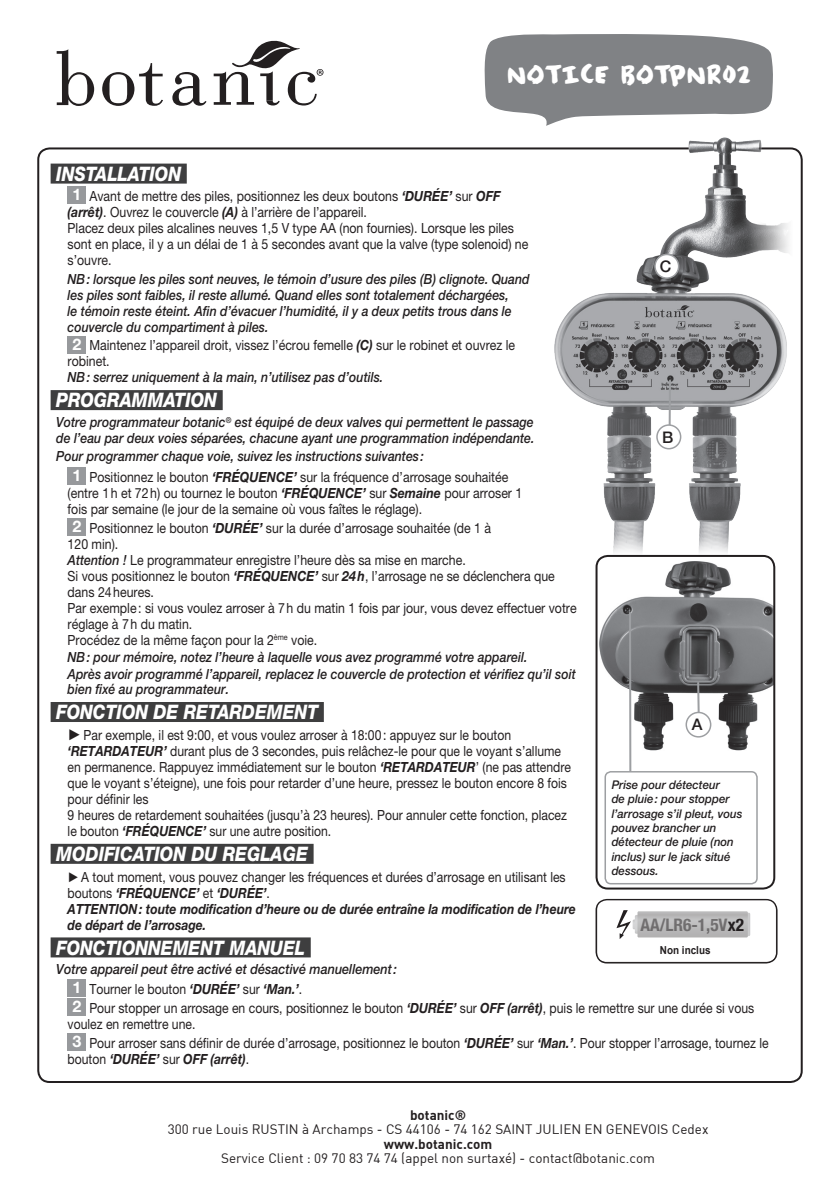
<style>
.page{position:relative;width:840px;height:1191px;background:#fff}
.page>*{position:absolute;margin:0;border:0;box-sizing:border-box;transform-origin:0 0}
.TITRE{font:27.6px "New Housepaint";color:#fff;scale:1.09 1}
.Intertitres{font:italic 800 20px "Helvetica Neue LT Pro";color:#fff;scale:.86 1}
.t1{font:700 condensed 17.4px "Helvetica Neue LT Pro";color:rgb(35 31 32/.5)}
.t2{font:700 16px "Helvetica Neue LT Pro";color:#fff}
.t3{font:500 16px "Helvetica Neue LT Pro";color:#231f20}
.texte_principal{font:14px/16px "Helvetica Neue LT Pro";color:#231f20;scale:.88 1}
.texte_principal-2{font:14px/16px "Helvetica Neue LT Pro";color:#231f20;scale:.87 1}
.Intro{font:italic 500 14px/16px "Helvetica Neue LT Pro";color:#231f20;scale:.88 1}
.texte_principal-3{font:italic 500 14px/16px "Helvetica Neue LT Pro";color:#231f20;scale:.88 1}
.texte_principal-4{font:italic 700 14px/16px "Helvetica Neue LT Pro";color:#231f20;scale:.87 1}
.Intro-2{font:italic 500 14px "Helvetica Neue LT Pro";color:#231f20;scale:.9 1}
.t4{font:13.4px/14.2px "DIN";color:#231f20;text-align:center}
.t5{font:italic 500 12px/14.4px "Helvetica Neue LT Pro";color:#231f20;scale:.95 1}
.t6{font:700 11px "Arial";color:#231f20;scale:.9 1}
.s1{font-weight:700;font-style:italic}
.s2{font-weight:500;font-style:italic}
.s3{font-family:"Arial";font-size:15.6px}
.s4{font-family:"Arial";font-weight:400;font-style:normal}
.s5{font-weight:400;font-style:normal}
.s6{color:#231f20}
.s7{font-family:"DIN Bold"}
</style>
<div class="page">
<svg style="left:57px;top:49px;width:37px;height:56px"></svg>
<svg style="left:102px;top:63px;width:61px;height:42px"></svg>
<svg style="left:172px;top:72px;width:34px;height:33px"></svg>
<svg style="left:213px;top:41px;width:110px;height:64px"></svg>
<div style="left:51px;top:164px;width:136px;height:20px;background:#3e3e3f"></div>
<div style="left:51px;top:390px;width:171px;height:20px;background:#3e3e3f"></div>
<div style="left:51px;top:702px;width:272px;height:20px;background:#3e3e3f"></div>
<div style="left:51px;top:844px;width:262px;height:20px;background:#3e3e3f"></div>
<div style="left:51px;top:937px;width:259px;height:20px;background:#3e3e3f"></div>
<div style="left:68px;top:186px;width:18px;height:17px;background:#97999c"></div>
<div style="left:68px;top:336px;width:18px;height:17px;background:#97999c"></div>
<div style="left:68px;top:467px;width:18px;height:17px;background:#97999c"></div>
<div style="left:68px;top:518px;width:18px;height:17px;background:#97999c"></div>
<div style="left:68px;top:979px;width:18px;height:18px;background:#97999c"></div>
<div style="left:68px;top:998px;width:18px;height:17px;background:#97999c"></div>
<div style="left:68px;top:1033px;width:18px;height:17px;background:#97999c"></div>
<svg style="left:484px;top:34px;width:288px;height:92px;background:#939497"></svg>
<img style="left:598px;top:556px;width:175px;height:199px">
<div style="left:595px;top:555px;width:179px;height:334px;border:2px solid #231f20;border-radius:11px"></div>
<svg style="left:695px;top:681px;width:5px;height:30px"></svg>
<div style="left:686px;top:712px;width:24px;height:25px;background:#fff;border-radius:50%"></div>
<div style="left:685px;top:711px;width:26px;height:26px;border:2px solid #9d9fa2;border-radius:50%"></div>
<hr style="left:628px;top:613px;width:3px;height:175px;background:#9d9fa2">
<div style="left:605px;top:771px;width:151px;height:112px;background:#fff;border-radius:6px"></div>
<div style="left:604px;top:771px;width:153px;height:113px;border:2px solid #9d9fa2;border-radius:6px"></div>
<img style="left:552px;top:124px;width:242px;height:431px">
<div style="left:654px;top:254px;width:24px;height:24px;background:#fff;border-radius:50%"></div>
<div style="left:654px;top:254px;width:25px;height:25px;border:2px solid #9d9fa2;border-radius:50%"></div>
<hr style="left:668px;top:380px;width:2px;height:49px;background:#9d9fa2">
<div style="left:656px;top:425px;width:24px;height:24px;background:#fff;border-radius:50%"></div>
<div style="left:656px;top:424px;width:25px;height:25px;border:2px solid #9d9fa2;border-radius:50%"></div>
<svg style="left:597px;top:899px;width:179px;height:63px"></svg>
<div style="left:595px;top:899px;width:182px;height:64px;border:1px solid #231f20;border-radius:11px"></div>
<p class="TITRE" style="left:506px;top:54px;width:225px">NOTICE BOTPNR02</p>
<p class="Intertitres" style="left:56px;top:162px;width:146px">INSTALLATION</p>
<p class="t2" style="left:72px;top:184px;width:10px">1</p>
<p class="texte_principal" style="left:68px;top:187px;width:525px;text-indent:22px">Avant de mettre des piles, positionnez les deux boutons <span class="s1">‘DURÉE’</span> sur <span class="s1">OFF (arrêt)</span>. Ouvrez le couvercle <span class="s1">(A)</span> à l’arrière de l’appareil.<br>Placez deux piles alcalines neuves 1,5 V type AA (non fournies). Lorsque les piles sont en place, il y a un délai de 1 à 5 secondes avant que la valve (type solenoid) ne s’ouvre.</p>
<p class="texte_principal-3" style="left:68px;top:270px;width:526px">NB: lorsque les piles sont neuves, le témoin d’usure des piles (B) clignote. Quand les piles sont faibles, il reste allumé. Quand elles sont totalement déchargées,<br>le témoin reste éteint. Afin d’évacuer l’humidité, il y a deux petits trous dans le couvercle du compartiment à piles.</p>
<p class="t2" style="left:72px;top:334px;width:10px">2</p>
<p class="t3" style="left:659px;top:257px;width:13px">C</p>
<p class="texte_principal" style="left:68px;top:337px;width:509px;text-indent:22px">Maintenez l’appareil droit, vissez l’écrou femelle <span class="s1">(C)</span> sur le robinet et ouvrez le robinet.<br><span class="s2">NB: serrez uniquement à la main, n’utilisez pas d’outils.</span></p>
<p class="Intertitres" style="left:56px;top:388px;width:188px">PROGRAMMATION</p>
<p class="Intro" style="left:56px;top:414px;width:544px">Votre programmateur botanic<sup>®</sup> est équipé de deux valves qui permettent le passage de l’eau par deux voies séparées, chacune ayant une programmation indépendante.</p>
<p class="Intro" style="left:56px;top:448px;width:419px">Pour programmer chaque voie, suivez les instructions suivantes :</p>
<p class="t2" style="left:72px;top:465px;width:10px">1</p>
<p class="t3" style="left:661px;top:427px;width:13px">B</p>
<p class="texte_principal" style="left:68px;top:468px;width:518px;text-indent:22px">Positionnez le bouton <span class="s1">‘FRÉQUENCE’</span> sur la fréquence d’arrosage souhaitée (entre 1h et 72h) ou tournez le bouton <span class="s1">‘FRÉQUENCE’</span> sur <span class="s1">Semaine</span> pour arroser 1 fois par semaine (le jour de la semaine où vous faîtes le réglage).</p>
<p class="t2" style="left:72px;top:516px;width:10px">2</p>
<p class="texte_principal" style="left:68px;top:519px;width:579px;text-indent:22px">Positionnez le bouton <span class="s1">‘DURÉE’</span> sur la durée d’arrosage souhaitée (de 1 à<br>120 min).<br><span class="s2">Attention !</span> Le programmateur enregistre l’heure dès sa mise en marche.<br>Si vous positionnez le bouton <span class="s1">‘FRÉQUENCE’</span> sur <span class="s1">24h</span>, l’arrosage ne se déclenchera que dans 24heures.<br>Par exemple: si vous voulez arroser à 7h du matin 1 fois par jour, vous devez effectuer votre réglage à 7h du matin.<br>Procédez de la même façon pour la 2<sup>ème</sup> voie.<br><span class="s2">NB: pour mémoire, notez l’heure à laquelle vous avez programmé votre appareil.</span></p>
<p class="Intro" style="left:68px;top:667px;width:578px;line-height:15px">Après avoir programmé l’appareil, replacez le couvercle de protection et vérifiez qu’il soit bien fixé au programmateur.</p>
<p class="Intertitres" style="left:56px;top:700px;width:306px">FONCTION DE RETARDEMENT</p>
<p class="texte_principal-2" style="left:68px;top:727px;width:580px"><span class="s3">►</span> Par exemple, il est 9:00, et vous voulez arroser à 18:00: appuyez sur le bouton <span class="s1">‘RETARDATEUR’</span> durant plus de 3 secondes, puis relâchez-le pour que le voyant s’allume en permanence. Rappuyez immédiatement sur le bouton <span class="s1">‘RETARDATEUR</span>’ (ne pas attendre que le voyant s’éteigne), une fois pour retarder d’une heure, pressez le bouton encore 8 fois pour définir les<br>9 heures de retardement souhaitées (jusqu’à 23 heures). Pour annuler cette fonction, placez le bouton <span class="s1">‘FRÉQUENCE’</span> sur une autre position.</p>
<p class="Intertitres" style="left:56px;top:842px;width:294px">MODIFICATION DU REGLAGE</p>
<p class="texte_principal-4" style="left:68px;top:868px;width:585px"><span class="s4">►</span><span class="s5">A tout moment, vous pouvez changer les fréquences et durées d’arrosage en utilisant les boutons</span> ‘FRÉQUENCE’ <span class="s5">et</span> ‘DURÉE’<span class="s5">.<br></span>ATTENTION: toute modification d’heure ou de durée entraîne la modification de l’heure de départ de l’arrosage.</p>
<p class="Intertitres" style="left:56px;top:935px;width:290px">FONCTIONNEMENT MANUEL</p>
<p class="Intro-2" style="left:56px;top:960px;width:380px">Votre appareil peut être activé et désactivé manuellement:</p>
<p class="t2" style="left:72px;top:978px;width:10px">1</p>
<p class="texte_principal-2" style="left:89px;top:981px;width:246px">Tourner le bouton <span class="s1">‘DURÉE’</span> sur <span class="s1">‘Man.’</span>.</p>
<p class="t2" style="left:72px;top:996px;width:10px">2</p>
<p class="t3" style="left:691px;top:715px;width:12px">A</p>
<p class="t5" style="left:611px;top:777px;width:139px">Prise pour détecteur<br>de pluie: pour stopper l’arrosage s’il pleut, vous pouvez brancher un détecteur de pluie (non inclus) sur le jack situé dessous.</p>
<p class="t1" style="left:640px;top:914px;width:105px">AA/LR6-1,5V<span class="s6">x2</span></p>
<p class="t6" style="left:659px;top:942px;width:58px">Non inclus</p>
<p class="texte_principal-2" style="left:68px;top:999px;width:790px;text-indent:22px">Pour stopper un arrosage en cours, positionnez le bouton <span class="s1">‘DURÉE’</span> sur <span class="s1">OFF (arrêt)</span>, puis le remettre sur une durée si vous voulez en remettre une.</p>
<p class="t2" style="left:72px;top:1031px;width:10px">3</p>
<p class="texte_principal-2" style="left:68px;top:1034px;width:806px;text-indent:22px">Pour arroser sans définir de durée d’arrosage, positionnez le bouton <span class="s1">‘DURÉE’</span> sur <span class="s1">‘Man.’</span>. Pour stopper l’arrosage, tournez le bouton <span class="s1">‘DURÉE’</span> sur <span class="s1">OFF (arrêt)</span>.</p>
<p class="t4" style="left:168px;top:1107px;width:542px"><span class="s7">botanic®<br></span>300 rue Louis RUSTIN à Archamps - CS 44106 - 74 162 SAINT JULIEN EN GENEVOIS Cedex <span class="s7">www.botanic.com<br></span>Service Client : 09 70 83 74 74 (appel non surtaxé) - contact@botanic.com</p>
</div>
